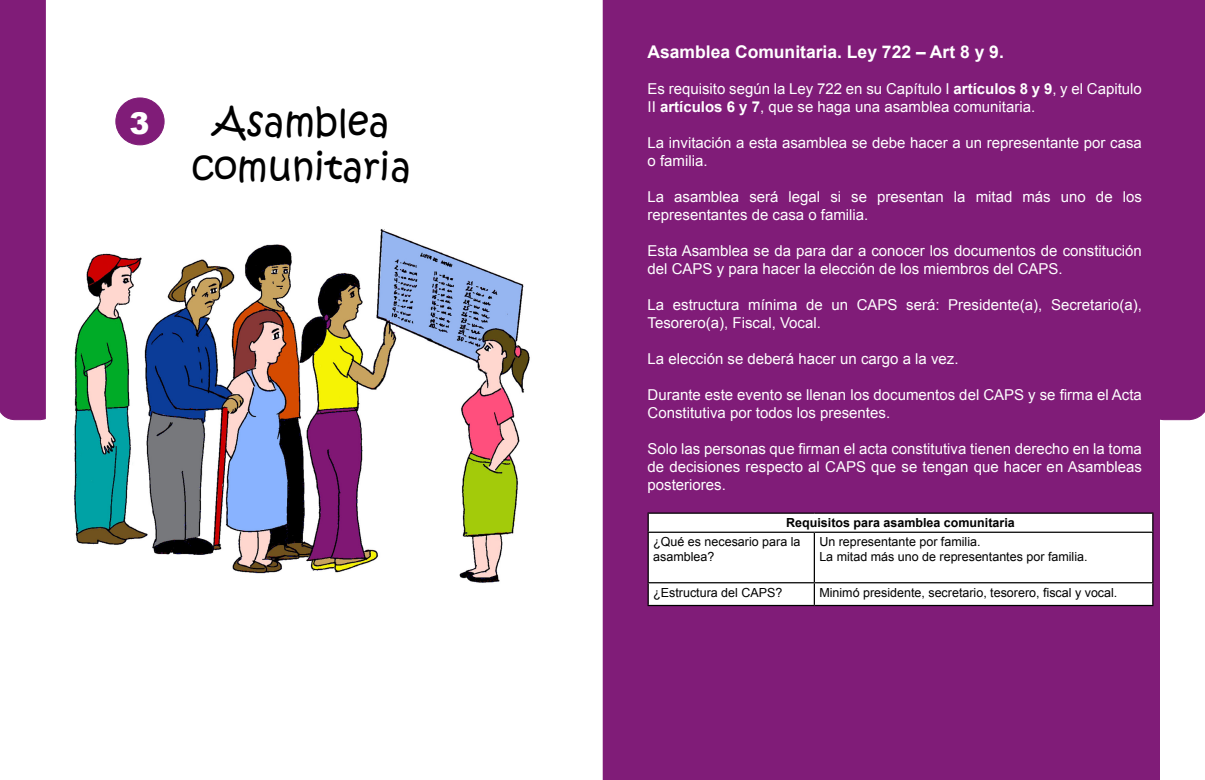
<style>
.page{position:relative;width:1205px;height:780px;background:#fff}
.page>*{position:absolute;margin:0;border:0;box-sizing:border-box;transform-origin:0 0}
.t1{font:37.5px/45px "Kristen ITC";color:#000;text-align:center}
.t2{font:900 30px "Arial";color:#fff}
.t3{font:700 17.5px "Arial";color:#fff}
.t4{font:15px/18px "Arial";color:#fff}
.t5{font:12.5px/15px "Arial";color:#000}
.t6{font:700 12.5px "Arial";color:#000}
.s1{font-weight:700}
</style>
<div class="page">
<div style="left:116px;top:98px;width:48px;height:47px;background:#801c78;border-radius:50%"></div>
<div style="left:115px;top:97px;width:50px;height:48px;border:1px solid #801c78;border-radius:50%"></div>
<img style="left:73px;top:229px;width:457px;height:354px">
<div style="left:0;top:0;width:46px;height:420px;background:#801c78"></div>
<div style="left:603px;top:0;width:557px;height:780px;background:#801c78"></div>
<div style="left:1144px;top:0;width:61px;height:420px;background:#801c78"></div>
<svg style="left:649px;top:513px;width:503px;height:92px"></svg>
<hr style="left:647px;top:512px;width:167px;height:1px;background:#000">
<svg style="left:647px;top:513px;width:2px;height:18px"></svg>
<hr style="left:814px;top:512px;width:339px;height:1px;background:#000">
<svg style="left:1152px;top:513px;width:1px;height:18px"></svg>
<hr style="left:647px;top:531px;width:167px;height:2px;background:#000">
<hr style="left:647px;top:533px;width:2px;height:49px;background:#000">
<hr style="left:814px;top:531px;width:339px;height:2px;background:#000">
<hr style="left:814px;top:533px;width:1px;height:49px;background:#000">
<hr style="left:1152px;top:533px;width:1px;height:49px;background:#000">
<hr style="left:647px;top:582px;width:167px;height:1px;background:#000">
<hr style="left:647px;top:583px;width:2px;height:22px;background:#000">
<hr style="left:814px;top:582px;width:339px;height:1px;background:#000">
<svg style="left:814px;top:583px;width:1px;height:22px"></svg>
<svg style="left:1152px;top:583px;width:1px;height:22px"></svg>
<hr style="left:647px;top:605px;width:167px;height:1px;background:#000">
<hr style="left:814px;top:605px;width:339px;height:1px;background:#000">
<h2 class="t2" style="left:129px;top:101px;width:22px">3</h2>
<h1 class="t1" style="left:192px;top:101px;width:221px">Asamblea comunitaria</h1>
<p class="t3" style="left:647px;top:40px;width:358px">Asamblea Comunitaria. Ley 722 – Art 8 y 9.</p>
<p class="t4" style="left:647px;top:80px;width:496px">Es requisito según la Ley 722 en su Capítulo I <span class="s1">artículos 8 y 9</span>, y el Capitulo<br>II <span class="s1">artículos 6 y 7</span>, que se haga una asamblea comunitaria.</p>
<p class="t4" style="left:647px;top:134px;width:496px">La invitación a esta asamblea se debe hacer a un representante por casa o familia.</p>
<p class="t4" style="left:647px;top:188px;width:496px">La asamblea será legal si se presentan la mitad más uno de los representantes de casa o familia.</p>
<p class="t4" style="left:647px;top:242px;width:496px">Esta Asamblea se da para dar a conocer los documentos de constitución del CAPS y para hacer la elección de los miembros del CAPS.</p>
<p class="t4" style="left:647px;top:296px;width:496px">La estructura mínima de un CAPS será: Presidente(a), Secretario(a),<br>Tesorero(a), Fiscal, Vocal.</p>
<p class="t4" style="left:647px;top:350px;width:312px">La elección se deberá hacer un cargo a la vez.</p>
<p class="t4" style="left:647px;top:386px;width:496px">Durante este evento se llenan los documentos del CAPS y se firma el Acta<br>Constitutiva por todos los presentes.</p>
<p class="t4" style="left:647px;top:440px;width:496px;text-align:justify">Solo las personas que firman el acta constitutiva tienen derecho en la toma de decisiones respecto al CAPS que se tengan que hacer en Asambleas posteriores.</p>
<p class="t6" style="left:786px;top:514px;width:230px">Requisitos para asamblea comunitaria</p>
<p class="t5" style="left:653px;top:534px;width:149px">¿Qué es necesario para la asamblea?</p>
<p class="t5" style="left:819px;top:534px;width:270px">Un representante por familia.<br>La mitad más uno de representantes por familia.</p>
<p class="t5" style="left:653px;top:585px;width:131px">¿Estructura del CAPS?</p>
<p class="t5" style="left:819px;top:585px;width:300px">Minimó presidente, secretario, tesorero, fiscal y vocal.</p>
</div>
